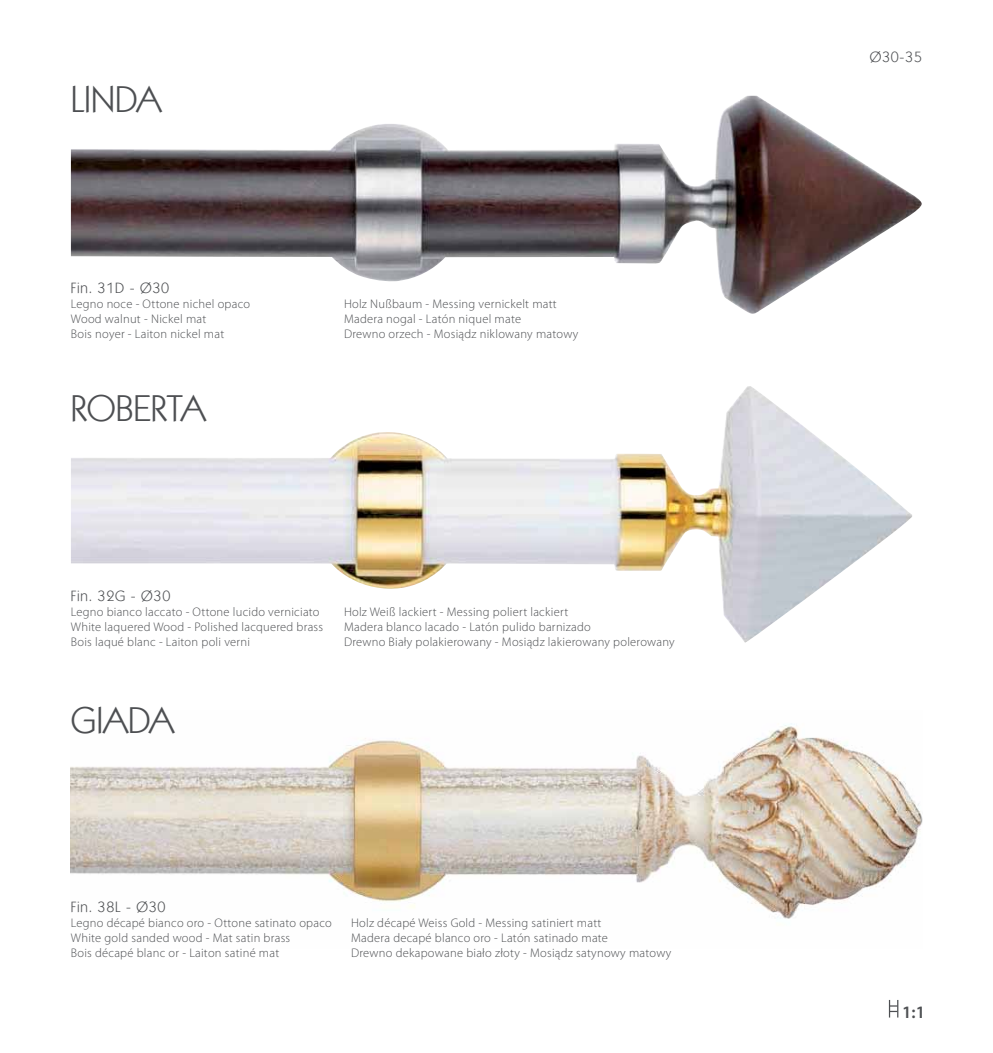
<style>
.page{position:relative;width:993px;height:1053px;background:#fff}
.page>*{position:absolute;margin:0;border:0;box-sizing:border-box;transform-origin:0 0}
.t1{font:37.5px "Kabel IT Cby BT";color:#4d4f52}
.t2{font:600 17.5px "Myriad Pro";color:#4d4f52}
.t3{font:15px "Kabel IT Cby BT";letter-spacing:.05em;color:#4d4f52}
.t4{font:300 12.5px/15px "Myriad Pro";letter-spacing:.02em;color:#4d4f52}
</style>
<div class="page">
<img style="left:71px;top:96px;width:851px;height:218px">
<img style="left:71px;top:386px;width:840px;height:256px">
<img style="left:71px;top:723px;width:850px;height:196px">
<svg style="left:888px;top:1000px;width:10px;height:17px"></svg>
<h1 class="t1" style="left:71px;top:76px;width:92px">LINDA</h1>
<p class="t3" style="left:71px;top:279px;width:100px">Fin. 31D - Ø30</p>
<p class="t4" style="left:71px;top:298px;width:181px">Legno noce - Ottone nichel opaco<br>Wood walnut - Nickel mat<br>Bois noyer - Laiton nickel mat</p>
<p class="t4" style="left:344px;top:298px;width:236px">Holz Nußbaum - Messing vernickelt matt<br>Madera nogal - Latón niquel mate<br>Drewno orzech - Mosiądz niklowany matowy</p>
<h1 class="t1" style="left:71px;top:384px;width:136px">ROBERTA</h1>
<p class="t3" style="left:71px;top:586px;width:101px">Fin. 32G - Ø30</p>
<p class="t4" style="left:71px;top:605px;width:254px">Legno bianco laccato - Ottone lucido verniciato<br>White laquered Wood - Polished lacquered brass<br>Bois laqué blanc - Laiton poli verni</p>
<p class="t4" style="left:344px;top:605px;width:332px">Holz Weiß lackiert - Messing poliert lackiert<br>Madera blanco lacado - Latón pulido barnizado<br>Drewno Biały polakierowany - Mosiądz lakierowany polerowany</p>
<h1 class="t1" style="left:71px;top:696px;width:105px">GIADA</h1>
<p class="t3" style="left:71px;top:897px;width:96px">Fin. 38L - Ø30</p>
<p class="t4" style="left:71px;top:916px;width:262px">Legno décapé bianco oro - Ottone satinato opaco<br>White gold sanded wood - Mat satin brass<br>Bois décapé blanc or - Laiton satiné mat</p>
<p class="t4" style="left:351px;top:916px;width:321px">Holz décapé Weiss Gold - Messing satiniert matt<br>Madera decapé blanco oro - Latón satinado mate<br>Drewno dekapowane biało złoty - Mosiądz satynowy matowy</p>
<p class="t3" style="left:869px;top:48px;width:54px">Ø30-35</p>
<h2 class="t2" style="left:901px;top:1001px;width:24px">1:1</h2>
</div>
